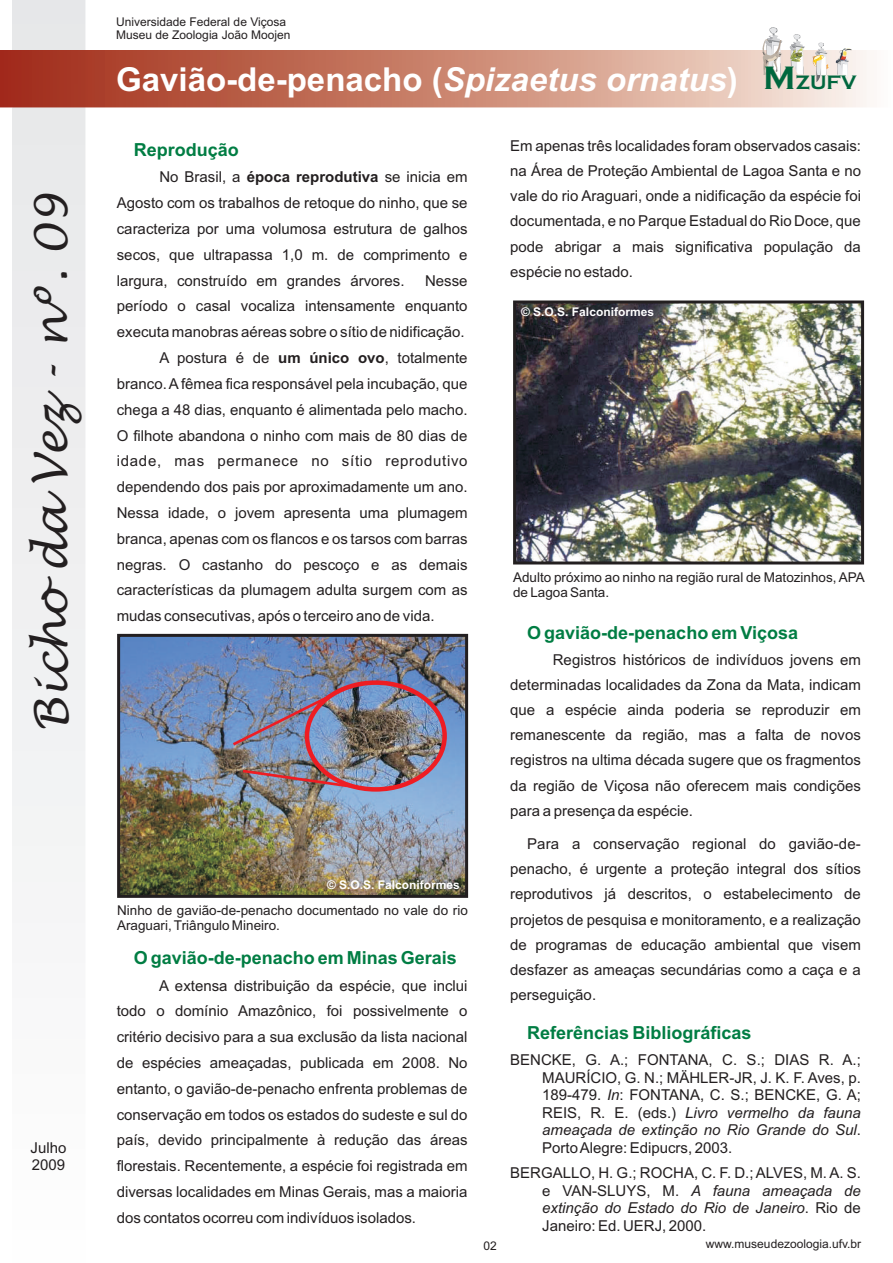
<style>
.page{position:relative;width:893px;height:1263px;background:#fff}
.page>*{position:absolute;margin:0;border:0;box-sizing:border-box;transform-origin:0 0}
.t1{font:italic 45px "Lucida Handwriting";color:#231f20}
.t2{font:700 33px "Arial";color:#fff}
.t3{font:700 18px "Arial";color:#007d43}
.t4{font:15px/25.2px "Arial";color:#231f20;text-align:justify}
.t5{font:15px "Arial";letter-spacing:.045em;color:#231f20}
.t6{font:13.5px/15.1px "Arial";color:#231f20}
.t7{font:12px/13.4px "Arial";color:#231f20}
.t8{font:700 12px "Arial";color:#fff}
.s1{font-style:italic}
.s2{font-family:"Copperplate Gothic";font-size:33.6px;color:#00673e}
.s3{font-family:"Copperplate Gothic";font-size:20.25px;color:#00673e}
.s4{font-weight:700}
</style>
<div class="page">
<div style="left:13px;top:0;width:72px;height:882px;background:#eeeeef"></div>
<img style="left:517px;top:304px;width:343px;height:256px">
<div style="left:513px;top:300px;width:351px;height:264px;border:3px solid #231f20"></div>
<img style="left:121px;top:638px;width:343px;height:256px">
<img style="left:307px;top:683px;width:138px;height:106px;border-radius:50%">
<div style="left:305px;top:680px;width:142px;height:112px;border:4px solid #ee1d23;border-radius:50%"></div>
<img style="left:243px;top:770px;width:107px;height:18px">
<img style="left:233px;top:695px;width:98px;height:50px">
<div style="left:117px;top:634px;width:351px;height:264px;border:3px solid #231f20"></div>
<img style="left:0;top:51px;width:867px;height:57px">
<svg style="left:812px;top:42px;width:17px;height:40px"></svg>
<svg style="left:835px;top:48px;width:17px;height:33px"></svg>
<svg style="left:762px;top:27px;width:21px;height:52px"></svg>
<svg style="left:789px;top:34px;width:16px;height:40px"></svg>
<h1 class="t1" style="left:29px;top:732px;width:539px;rotate:-90deg">BichodaVez - nº. 09</h1>
<p class="t4" style="left:31px;top:1141px;width:37px;line-height:16.8px">Julho<br>2009</p>
<p class="t7" style="left:116px;top:16px;width:176px">Universidade Federal de Viçosa<br>Museu de Zoologia João Moojen</p>
<h2 class="t2" style="left:116px;top:67px;width:742px">Gavião-de-penacho (<span class="s1">Spizaetus ornatus</span>) <span class="s2">M</span><span class="s3">ZUFV</span></h2>
<p class="t3" style="left:134px;top:143px;width:107px">Reprodução</p>
<p class="t4" style="left:117px;top:166px;width:352px;line-height:25.8px;text-indent:43px">No Brasil, a <span class="s4">época reprodutiva</span> se inicia em Agosto com os trabalhos de retoque do ninho, que se caracteriza por uma volumosa estrutura de galhos secos, que ultrapassa 1,0 m. de comprimento e largura, construído em grandes árvores.</p>
<p class="t4" style="left:425px;top:269px;width:44px">Nesse</p>
<p class="t4" style="left:117px;top:295px;width:352px">período o casal vocaliza intensamente enquanto</p>
<p class="t4" style="left:117px;top:321px;width:349px">executa manobras aéreas sobre o sítio de nidificação.</p>
<p class="t4" style="left:159px;top:347px;width:310px">A postura é de <span class="s4">um único ovo</span>, totalmente</p>
<p class="t4" style="left:117px;top:372px;width:352px">branco. Afêmea fica responsável pela incubação, que</p>
<p class="t4" style="left:117px;top:398px;width:352px">chega a 48 dias, enquanto é alimentada pelo macho.</p>
<p class="t4" style="left:117px;top:424px;width:352px">O filhote abandona o ninho com mais de 80 dias de</p>
<p class="t5" style="left:117px;top:455px;width:352px">idade, mas permanece no sítio reprodutivo</p>
<p class="t4" style="left:117px;top:476px;width:352px">dependendo dos pais por aproximadamente um ano.</p>
<p class="t4" style="left:117px;top:501px;width:352px">Nessa idade, o jovem apresenta uma plumagem</p>
<p class="t4" style="left:117px;top:527px;width:352px">branca, apenas com os flancos e os tarsos com barras</p>
<p class="t4" style="left:117px;top:553px;width:352px">negras. O castanho do pescoço e as demais</p>
<p class="t4" style="left:117px;top:579px;width:352px">características da plumagem adulta surgem com as</p>
<p class="t4" style="left:117px;top:605px;width:319px">mudas consecutivas, após o terceiro ano de vida.</p>
<p class="t8" style="left:327px;top:880px;width:134px">© S.O.S. Falconiformes</p>
<p class="t6" style="left:117px;top:904px;width:352px">Ninho de gavião-de-penacho documentado no vale do rio<br>Araguari, Triângulo Mineiro.</p>
<p class="t3" style="left:134px;top:951px;width:325px">O gavião-de-penacho em Minas Gerais</p>
<p class="t4" style="left:117px;top:974px;width:352px;line-height:25.8px;text-indent:43px">A extensa distribuição da espécie, que inclui todo o domínio Amazônico, foi possivelmente o critério decisivo para a sua exclusão da lista nacional de espécies ameaçadas, publicada em 2008. No entanto, o gavião-de-penacho enfrenta problemas de conservação em todos os estados do sudeste e sul do país, devido principalmente à redução das áreas florestais. Recentemente, a espécie foi registrada em diversas localidades em Minas Gerais, mas a maioria dos contatos ocorreu com indivíduos isolados.</p>
<p class="t4" style="left:510px;top:135px;width:352px">Em apenas três localidades foram observados casais: na Área de Proteção Ambiental de Lagoa Santa e no vale do rio Araguari, onde a nidificação da espécie foi documentada, e no Parque Estadual do Rio Doce, que pode abrigar a mais significativa população da espécie no estado.</p>
<p class="t8" style="left:521px;top:308px;width:134px">© S.O.S. Falconiformes</p>
<p class="t6" style="left:513px;top:571px;width:353px">Adulto próximo ao ninho na região rural de Matozinhos, APA de Lagoa Santa.</p>
<p class="t3" style="left:527px;top:626px;width:272px">O gavião-de-penacho em Viçosa</p>
<p class="t4" style="left:510px;top:648px;width:352px;text-indent:43px">Registros históricos de indivíduos jovens em determinadas localidades da Zona da Mata, indicam que a espécie ainda poderia se reproduzir em remanescente da região, mas a falta de novos registros na ultima década sugere que os fragmentos da região de Viçosa não oferecem mais condições para a presença da espécie.</p>
<p class="t4" style="left:510px;top:833px;width:352px;text-indent:17px">Para a conservação regional do gavião-de&shy;penacho, é urgente a proteção integral dos sítios reprodutivos já descritos, o estabelecimento de projetos de pesquisa e monitoramento, e a realização de programas de educação ambiental que visem desfazer as ameaças secundárias como a caça e a perseguição.</p>
<p class="t3" style="left:527px;top:1026px;width:226px">Referências Bibliográficas</p>
<p class="t4" style="left:542px;top:1052px;width:320px;line-height:17.5px;text-indent:-32px">BENCKE, G. A.; FONTANA, C. S.; DIAS R. A.; MAURÍCIO, G. N.; MÄHLER-JR, J. K. F. Aves, p.<br>189-479. <span class="s1">In</span>: FONTANA, C. S.; BENCKE, G. A; REIS, R. E. (eds.) <span class="s1">Livro vermelho da fauna ameaçada de extinção no Rio Grande do Sul</span>.<br>Porto Alegre: Edipucrs, 2003.</p>
<p class="t4" style="left:542px;top:1165px;width:320px;line-height:17.5px;text-indent:-32px">BERGALLO, H. G.; ROCHA, C. F. D.; ALVES, M. A. S. e VAN-SLUYS, M. <span class="s1">A fauna ameaçada de extinção do Estado do Rio de Janeiro</span>. Rio de Janeiro: Ed. UERJ, 2000.</p>
<p class="t7" style="left:483px;top:1240px;width:15px">02</p>
<p class="t7" style="left:706px;top:1238px;width:157px">www.museudezoologia.ufv.br</p>
</div>
